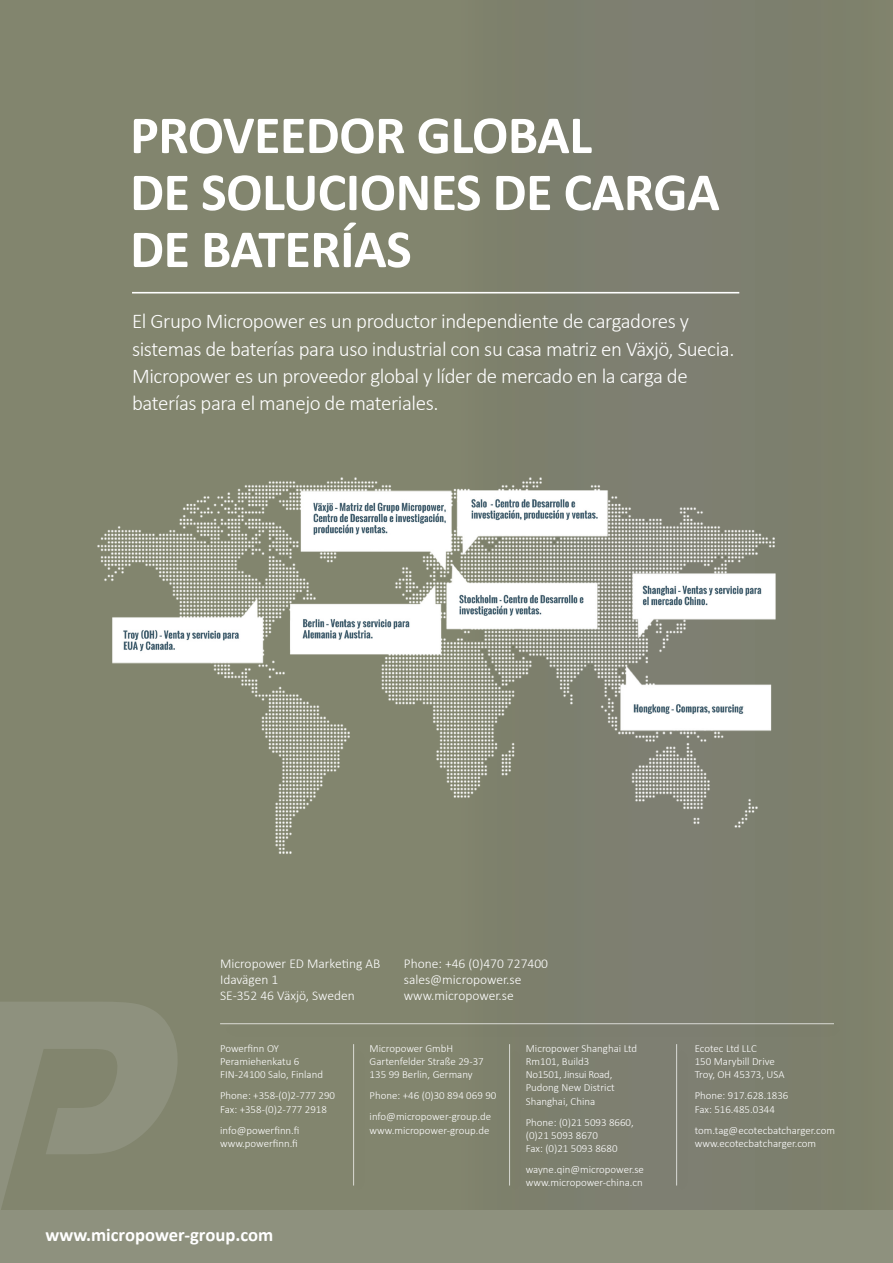
<style>
.page{position:relative;width:893px;height:1263px;background:#82856e}
.page>*{position:absolute;margin:0;border:0;box-sizing:border-box;transform-origin:0 0}
.t1{font:700 54px "Calibri";letter-spacing:-.01em;color:#fff}
.t2{font:300 21px "Calibri";letter-spacing:-.02em;color:#fff}
.t3{font:700 18.6px "Calibri";color:#fff}
.t4{font:300 13.5px "Calibri";color:#fff}
.t5{font:300 10.95px/13px "Calibri";color:#fff}
.t6{font:300 10.95px "Calibri";letter-spacing:-.02em;color:#fff}
</style>
<div class="page">
<div style="left:0;top:1210px;width:893px;height:53px;background:#8e917e"></div>
<svg style="left:0;top:1002px;width:177px;height:208px"></svg>
<hr style="left:132px;top:292px;width:607px;height:1px;background:#fff">
<img style="left:97px;top:477px;width:678px;height:377px">
<div style="left:669px;top:1040px;width:26px;height:161px;background:#7e7f72"></div>
<hr style="left:676px;top:1044px;width:1px;height:141px;background:#fff">
<div style="left:502px;top:1040px;width:26px;height:161px;background:#7d7f6b"></div>
<hr style="left:509px;top:1044px;width:1px;height:141px;background:#fff">
<hr style="left:353px;top:1044px;width:1px;height:141px;background:#fff">
<div style="left:215px;top:1015px;width:636px;height:29px;background:#7e806e"></div>
<hr style="left:220px;top:1023px;width:614px;height:1px;background:#fff">
<p class="t1" style="left:130px;top:101px;width:463px">PROVEEDOR GLOBAL</p>
<p class="t1" style="left:130px;top:158px;width:591px">DE SOLUCIONES DE CARGA</p>
<p class="t1" style="left:130px;top:215px;width:283px">DE BATERÍAS</p>
<p class="t2" style="left:132px;top:308px;width:559px">El Grupo Micropower es un productor independiente de cargadores y</p>
<p class="t2" style="left:132px;top:335px;width:604px">sistemas de baterías para uso industrial con su casa matriz en Växjö, Suecia.</p>
<p class="t2" style="left:132px;top:363px;width:557px">Micropower es un proveedor global y líder de mercado en la carga de</p>
<p class="t2" style="left:132px;top:390px;width:308px">baterías para el manejo de materiales.</p>
<p class="t4" style="left:220px;top:955px;width:162px">Micropower ED Marketing AB</p>
<p class="t4" style="left:220px;top:971px;width:60px">Idavägen 1</p>
<p class="t4" style="left:220px;top:987px;width:136px">SE-352 46 Växjö, Sweden</p>
<p class="t4" style="left:404px;top:955px;width:146px">Phone: +46 (0)470 727400</p>
<p class="t4" style="left:404px;top:971px;width:119px">sales@micropower.se</p>
<p class="t4" style="left:404px;top:987px;width:111px">www.micropower.se</p>
<p class="t5" style="left:220px;top:1041px;width:60px">Powerfinn OY</p>
<p class="t5" style="left:220px;top:1055px;width:81px">Peramiehenkatu 6</p>
<p class="t5" style="left:220px;top:1068px;width:104px">FIN-24100 Salo, Finland</p>
<p class="t5" style="left:220px;top:1089px;width:116px">Phone: +358-(0)2-777 290</p>
<p class="t5" style="left:220px;top:1102px;width:108px">Fax: +358-(0)2-777 2918</p>
<p class="t5" style="left:220px;top:1123px;width:81px">info@powerfinn.fi</p>
<p class="t5" style="left:220px;top:1136px;width:79px">www.powerfinn.fi</p>
<p class="t3" style="left:45px;top:1222px;width:229px">www.micropower-group.com</p>
<p class="t5" style="left:370px;top:1041px;width:85px">Micropower GmbH</p>
<p class="t5" style="left:370px;top:1055px;width:116px">Gartenfelder Straße 29-37</p>
<p class="t5" style="left:370px;top:1068px;width:105px">135 99 Berlin, Germany</p>
<p class="t5" style="left:370px;top:1089px;width:128px">Phone: +46 (0)30 894 069 90</p>
<p class="t5" style="left:370px;top:1110px;width:123px">info@micropower-group.de www.micropower-group.de</p>
<p class="t5" style="left:526px;top:1041px;width:113px">Micropower Shanghai Ltd</p>
<p class="t5" style="left:526px;top:1055px;width:65px">Rm101, Build3</p>
<p class="t6" style="left:526px;top:1068px;width:88px">No1501, Jinsui Road,</p>
<p class="t5" style="left:526px;top:1081px;width:91px">Pudong New District</p>
<p class="t5" style="left:526px;top:1094px;width:71px">Shanghai, China</p>
<p class="t5" style="left:526px;top:1115px;width:110px">Phone: (0)21 5093 8660,</p>
<p class="t5" style="left:526px;top:1128px;width:74px">(0)21 5093 8670</p>
<p class="t5" style="left:526px;top:1141px;width:93px">Fax: (0)21 5093 8680</p>
<p class="t5" style="left:526px;top:1162px;width:120px">wayne.qin@micropower.se</p>
<p class="t5" style="left:526px;top:1175px;width:118px">www.micropower-china.cn</p>
<p class="t5" style="left:695px;top:1041px;width:64px">Ecotec Ltd LLC</p>
<p class="t5" style="left:695px;top:1055px;width:82px">150 Marybill Drive</p>
<p class="t5" style="left:695px;top:1068px;width:91px">Troy, OH 45373, USA</p>
<p class="t5" style="left:695px;top:1089px;width:95px">Phone: 917.628.1836</p>
<p class="t5" style="left:695px;top:1102px;width:82px">Fax: 516.485.0344</p>
<p class="t5" style="left:695px;top:1123px;width:142px">tom.tag@ecotecbatcharger.com</p>
<p class="t5" style="left:695px;top:1136px;width:123px">www.ecotecbatcharger.com</p>
</div>
